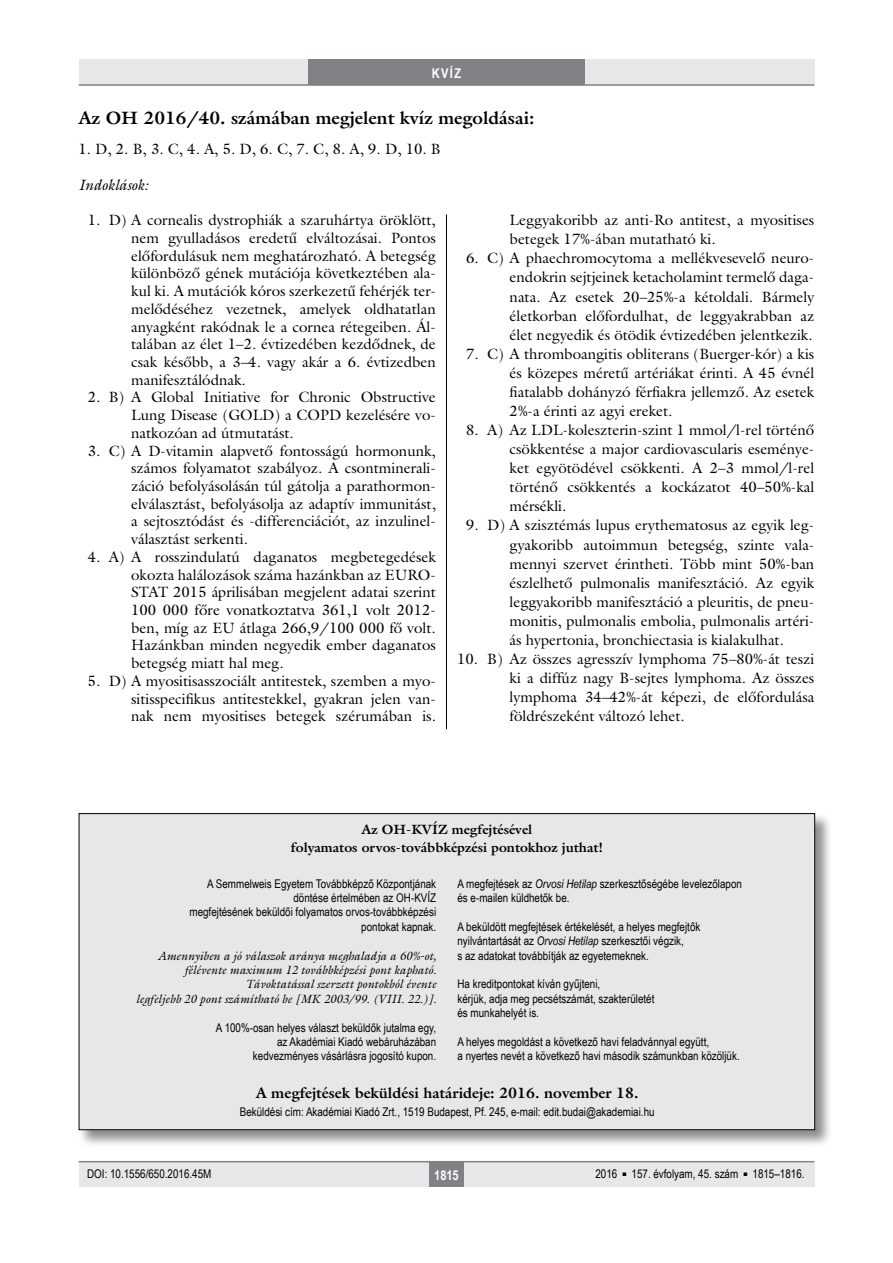
<style>
.page{position:relative;width:893px;height:1263px;background:#fff}
.page>*{position:absolute;margin:0;border:0;box-sizing:border-box;transform-origin:0 0}
.alcimbold{font:700 18px "Galliard Reg";color:#000}
.Body_tompa{font:15px/17.7px "Galliard Reg";color:#000;text-align:justify}
.Rendezvenyek{font:700 15px "Galliard Reg";color:#000}
.Body_tompa-2{font:italic 15px "Galliard Reg";color:#000}
.Rendezvenyek-2{font:700 13.5px/18px "Galliard Reg";color:#000;text-align:center}
.t1{font:700 13.5px "Arial Narrow";letter-spacing:.05em;color:#fff}
.Rendezvenyek-3{font:12px/14.4px "Arial Narrow";color:#000;text-align:right}
.Rendezvenyek-4{font:italic 12px/14.4px "Galliard Reg";color:#000;text-align:right}
.pagina{font:12px "Arial Narrow";color:#000}
.s1{font-style:italic}
</style>
<div class="page">
<div style="left:79px;top:1161px;width:735px;height:25px;background:#e6e7e8"></div>
<div style="left:429px;top:1161px;width:34px;height:25px;background:#808285"></div>
<hr style="left:79px;top:1161px;width:735px;height:1px;background:#808285">
<div style="left:79px;top:60px;width:735px;height:25px;background:#e6e7e8"></div>
<div style="left:308px;top:60px;width:277px;height:25px;background:#808285"></div>
<hr style="left:79px;top:84px;width:735px;height:2px;background:#808285">
<hr style="left:446px;top:214px;width:1px;height:515px;background:#000">
<div style="left:78px;top:813px;width:755px;height:334px;background:#000;opacity:.45"></div>
<div style="left:79px;top:813px;width:736px;height:317px;background:#e6e7e8"></div>
<p class="t1" style="left:432px;top:63px;width:31px">KVÍZ</p>
<p class="alcimbold" style="left:78px;top:106px;width:458px">Az OH 2016/40. számában megjelent kvíz megoldásai:</p>
<p class="Body_tompa" style="left:78px;top:139px;width:364px">1. D, 2. B, 3. C, 4. A, 5. D, 6. C, 7. C, 8. A, 9. D, 10. B</p>
<p class="Body_tompa-2" style="left:78px;top:175px;width:71px">Indoklások:</p>
<p class="Body_tompa" style="left:131px;top:211px;width:306px;text-indent:-43px">1. D) A cornealis dystrophiák a szaruhártya öröklött, nem gyulladásos eredetű elváltozásai. Pontos előfordulásuk nem meghatározható. A betegség különböző gének mutációja következtében ala&shy;kul ki. A mutációk kóros szerkezetű fehérjék ter&shy;melődéséhez vezetnek, amelyek oldhatatlan anyagként rakódnak le a cornea rétegeiben. Ál&shy;talában az élet 1–2. évtizedében kezdődnek, de csak később, a 3–4. vagy akár a 6. évtizedben manifesztálódnak.</p>
<p class="Body_tompa" style="left:131px;top:388px;width:306px;text-indent:-43px">2. B) A Global Initiative for Chronic Obstructive Lung Disease (GOLD) a COPD kezelésére vo&shy;natkozóan ad útmutatást.</p>
<p class="Body_tompa" style="left:131px;top:441px;width:306px;text-indent:-43px">3. C) A D-vitamin alapvető fontosságú hormonunk, számos folyamatot szabályoz. A csontminerali&shy;záció befolyásolásán túl gátolja a parathormon&shy;elválasztást, befolyásolja az adaptív immunitást, a sejtosztódást és -differenciációt, az inzulinel&shy;választást serkenti.</p>
<p class="Body_tompa" style="left:131px;top:548px;width:306px;text-indent:-43px">4. A) A rosszindulatú daganatos megbetegedések okozta halálozások száma hazánkban az EURO-STAT 2015 áprilisában megjelent adatai szerint 100 000 főre vonatkoztatva 361,1 volt 2012- ben, míg az EU átlaga 266,9/100 000 fő volt.<br>Hazánkban minden negyedik ember daganatos betegség miatt hal meg.</p>
<p class="Body_tompa" style="left:131px;top:672px;width:306px;text-indent:-43px">5. D) A myositisasszociált antitestek, szemben a myo&shy;sitisspecifikus antitestekkel, gyakran jelen van&shy;nak nem myositises betegek szérumában is.</p>
<p class="Body_tompa" style="left:510px;top:210px;width:306px;line-height:19px">Leggyakoribb az anti-Ro antitest, a myositises betegek 17%-ában mutatható ki.</p>
<p class="Body_tompa" style="left:510px;top:249px;width:306px;line-height:19px;text-indent:-43px">6. C) A phaechromocytoma a mellékvesevelő neuro&shy;endokrin sejtjeinek ketacholamint termelő daga&shy;nata. Az esetek 20–25%-a kétoldali. Bármely életkorban előfordulhat, de leggyakrabban az élet negyedik és ötödik évtizedében jelentkezik.</p>
<p class="Body_tompa" style="left:510px;top:344px;width:306px;line-height:19px;text-indent:-43px">7. C) A thromboangitis obliterans (Buerger-kór) a kis és közepes méretű artériákat érinti. A 45 évnél fiatalabb dohányzó férfiakra jellemző. Az esetek 2%-a érinti az agyi ereket.</p>
<p class="Body_tompa" style="left:510px;top:420px;width:306px;line-height:19px;text-indent:-43px">8. A) Az LDL-koleszterin-szint 1 mmol/l-rel történő csökkentése a major cardiovascularis eseménye&shy;ket egyötödével csökkenti. A 2–3 mmol/l-rel történő csökkentés a kockázatot 40–50%-kal mérsékli.</p>
<p class="Body_tompa" style="left:510px;top:516px;width:306px;line-height:19px;text-align:left;text-indent:-43px">9. D) A szisztémás lupus erythematosus az egyik leg&shy;gyakoribb autoimmun betegség, szinte vala&shy;mennyi szervet érintheti. Több mint 50%-ban észlelhető pulmonalis manifesztáció. Az egyik leggyakoribb manifesztáció a pleuritis, de pneu&shy;monitis, pulmonalis embolia, pulmonalis artéri&shy;ás hypertonia, bronchiectasia is kialakulhat.</p>
<p class="Body_tompa" style="left:510px;top:649px;width:306px;line-height:19px;text-indent:-52px">10. B) Az összes agresszív lymphoma 75–80%-át teszi ki a diffúz nagy B-sejtes lymphoma. Az összes lymphoma 34–42%-át képezi, de előfordulása földrészeként változó lehet.</p>
<p class="Rendezvenyek-2" style="left:291px;top:820px;width:313px">Az OH-KVÍZ megfejtésével<br>folyamatos orvos-továbbképzési pontokhoz juthat!</p>
<p class="Rendezvenyek-3" style="left:207px;top:876px;width:231px">A Semmelweis Egyetem Továbbképző Központjának</p>
<p class="Rendezvenyek-3" style="left:293px;top:890px;width:144px">döntése értelmében az OH-KVÍZ</p>
<p class="Rendezvenyek-3" style="left:189px;top:904px;width:248px">megfejtésének beküldői folyamatos orvos-továbbképzési</p>
<p class="Rendezvenyek-3" style="left:361px;top:919px;width:76px">pontokat kapnak.</p>
<p class="Rendezvenyek-4" style="left:136px;top:948px;width:302px">Amennyiben a jó válaszok aránya meghaladja a 60%-ot, félévente maximum 12 továbbképzési pont kapható.<br>Távoktatással szerzett pontokból évente<br>legfeljebb 20 pont számítható be [MK 2003/99. (VIII. 22.)].</p>
<p class="Rendezvenyek-3" style="left:216px;top:1020px;width:222px">A 100%-osan helyes választ beküldők jutalma egy, az Akadémiai Kiadó webáruházában kedvezményes vásárlásra jogosító kupon.</p>
<p class="Rendezvenyek-3" style="left:457px;top:876px;width:286px;text-align:left">A megfejtések az <span class="s1">Orvosi Hetilap</span> szerkesztőségébe levelezőlapon és e-mailen küldhetők be.</p>
<p class="Rendezvenyek-3" style="left:457px;top:919px;width:244px">A beküldött megfejtések értékelését, a helyes megfejtők</p>
<p class="Rendezvenyek-3" style="left:457px;top:933px;width:228px">nyilvántartását az <span class="s1">Orvosi Hetilap</span> szerkesztői végzik,</p>
<p class="Rendezvenyek-3" style="left:457px;top:948px;width:193px">s az adatokat továbbítják az egyetemeknek.</p>
<p class="Rendezvenyek-3" style="left:457px;top:976px;width:144px">Ha kreditpontokat kíván gyűjteni,</p>
<p class="Rendezvenyek-3" style="left:457px;top:991px;width:198px">kérjük, adja meg pecsétszámát, szakterületét</p>
<p class="Rendezvenyek-3" style="left:457px;top:1005px;width:83px">és munkahelyét is.</p>
<p class="Rendezvenyek-3" style="left:457px;top:1034px;width:253px">A helyes megoldást a következő havi feladvánnyal együtt,</p>
<p class="Rendezvenyek-3" style="left:457px;top:1048px;width:284px">a nyertes nevét a következő havi második számunkban közöljük.</p>
<p class="Rendezvenyek" style="left:256px;top:1083px;width:385px">A megfejtések beküldési határideje: 2016. november 18.</p>
<p class="Rendezvenyek-3" style="left:240px;top:1104px;width:416px">Beküldési cím: Akadémiai Kiadó Zrt., 1519 Budapest, Pf. 245, e-mail: edit.budai@akademiai.hu</p>
<p class="pagina" style="left:87px;top:1165px;width:126px">DOI: 10.1556/650.2016.45M</p>
<p class="t1" style="left:434px;top:1165px;width:26px">1815</p>
<p class="Rendezvenyek-3" style="left:595px;top:1166px;width:211px">2016 <sup>■</sup> 157. évfolyam, 45. szám <sup>■</sup> 1815–1816.</p>
</div>
